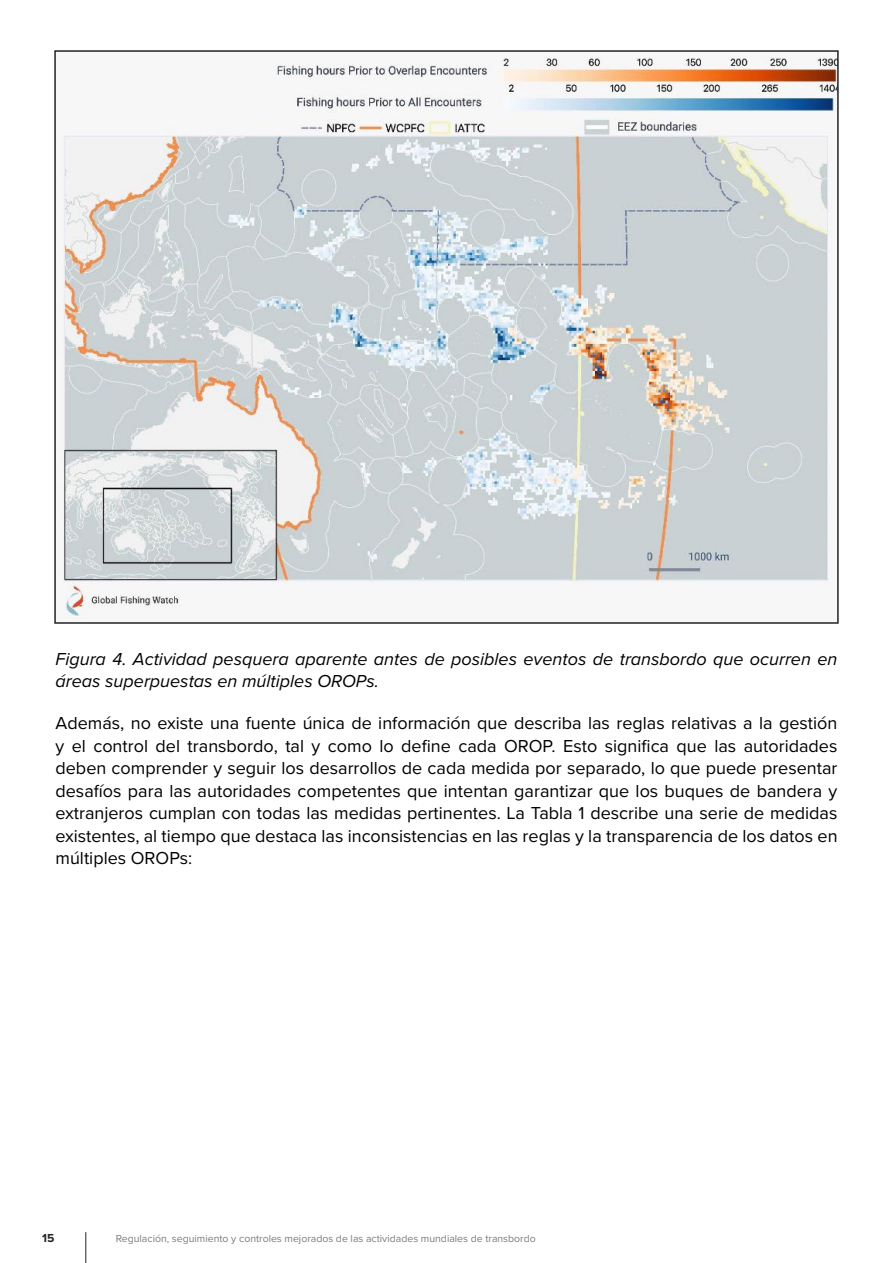
<style>
.page{position:relative;width:893px;height:1263px;background:#fff}
.page>*{position:absolute;margin:0;border:0;box-sizing:border-box;transform-origin:0 0}
.t1{font:18px/22.5px "Proxima Nova";color:#000;text-align:justify}
.t2{font:italic 18px/22.5px "Proxima Nova";color:#000}
.t3{font:700 12px "Proxima Nova";color:#202425}
.t4{font:10.5px "Proxima Nova";color:#7c7c7c}
</style>
<div class="page">
<hr style="left:85px;top:1232px;width:1px;height:31px;background:#202425">
<img style="left:57px;top:57px;width:779px;height:564px">
<p class="t2" style="left:55px;top:647px;width:783px">Figura 4. Actividad pesquera aparente antes de posibles eventos de transbordo que ocurren en áreas superpuestas en múltiples OROPs.</p>
<p class="t1" style="left:55px;top:711px;width:784px">Además, no existe una fuente única de información que describa las reglas relativas a la gestión y el control del transbordo, tal y como lo define cada OROP. Esto significa que las autoridades deben comprender y seguir los desarrollos de cada medida por separado, lo que puede presentar desafíos para las autoridades competentes que intentan garantizar que los buques de bandera y extranjeros cumplan con todas las medidas pertinentes. La Tabla 1 describe una serie de medidas existentes, al tiempo que destaca las inconsistencias en las reglas y la transparencia de los datos en múltiples OROPs:</p>
<p class="t3" style="left:42px;top:1229px;width:14px">15</p>
<p class="t4" style="left:116px;top:1230px;width:421px">Regulación, seguimiento y controles mejorados de las actividades mundiales de transbordo</p>
</div>
